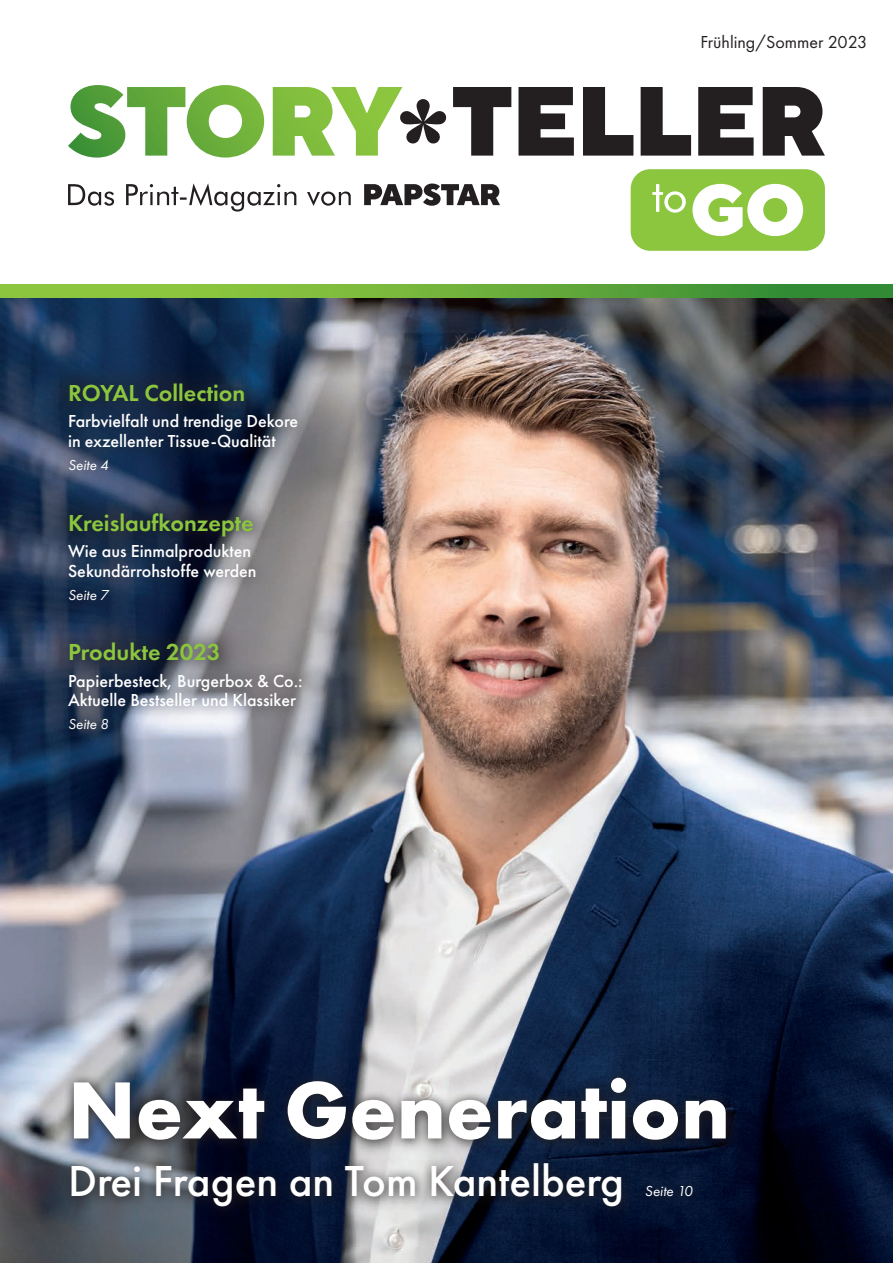
<style>
.page{position:relative;width:893px;height:1263px;background:#fff}
.page>*{position:absolute;margin:0;border:0;box-sizing:border-box;transform-origin:0 0}
.t1{font:700 84px "Futura PT";color:#fff}
.t2{font:500 45px "Futura PT";color:#fff}
.t3{font:600 24px "Futura PT";color:#8bc63e}
.t4{font:500 18px/19.8px "Futura PT";color:#fff}
.t5{font:18px "Futura PT";color:#231f20}
.t6{font:italic 15px "Futura PT";color:#fff}
</style>
<div class="page">
<img style="left:0;top:298px;width:893px;height:965px">
<div style="left:61px;top:1067px;width:682px;height:156px;background:#231f20;opacity:.75"></div>
<div style="left:62px;top:1068px;width:673px;height:148px;background:#231f20;opacity:.5"></div>
<svg style="left:453px;top:87px;width:58px;height:69px"></svg>
<svg style="left:518px;top:87px;width:56px;height:69px"></svg>
<svg style="left:583px;top:87px;width:50px;height:69px"></svg>
<svg style="left:641px;top:87px;width:50px;height:69px"></svg>
<svg style="left:698px;top:87px;width:56px;height:69px"></svg>
<svg style="left:763px;top:87px;width:62px;height:69px"></svg>
<svg style="left:68px;top:85px;width:379px;height:73px"></svg>
<div style="left:631px;top:169px;width:194px;height:82px;background:#8bc63e;border-radius:20px"></div>
<svg style="left:692px;top:184px;width:111px;height:52px"></svg>
<svg style="left:652px;top:184px;width:34px;height:29px"></svg>
<svg style="left:68px;top:183px;width:283px;height:29px"></svg>
<svg style="left:364px;top:184px;width:136px;height:22px"></svg>
<svg style="left:0;top:285px;width:893px;height:13px;background:#69ae3a"></svg>
<div style="left:45px;top:358px;width:268px;height:128px;background:#231f20;opacity:.3"></div>
<div style="left:60px;top:374px;width:194px;height:37px;background:#231f20;opacity:.6"></div>
<div style="left:45px;top:488px;width:232px;height:127px;background:#231f20;opacity:.3"></div>
<div style="left:60px;top:503px;width:202px;height:42px;background:#231f20;opacity:.6"></div>
<div style="left:45px;top:618px;width:272px;height:127px;background:#231f20;opacity:.3"></div>
<div style="left:60px;top:634px;width:168px;height:36px;background:#231f20;opacity:.6"></div>
<h3 class="t3" style="left:68px;top:378px;width:179px">ROYAL Collection</h3>
<p class="t4" style="left:68px;top:411px;width:232px">Farbvielfalt und trendige Dekore in exzellenter Tissue-Qualität</p>
<p class="t6" style="left:68px;top:456px;width:42px">Seite 4</p>
<h3 class="t3" style="left:68px;top:508px;width:187px">Kreislaufkonzepte</h3>
<p class="t4" style="left:68px;top:541px;width:190px">Wie aus Einmalprodukten<br>Sekundärrohstoffe werden</p>
<p class="t6" style="left:68px;top:586px;width:42px">Seite 7</p>
<h3 class="t3" style="left:68px;top:637px;width:154px">Produkte 2023</h3>
<p class="t4" style="left:68px;top:671px;width:236px">Papierbesteck, Burgerbox &amp; Co.:<br>Aktuelle Bestseller und Klassiker</p>
<p class="t6" style="left:68px;top:715px;width:42px">Seite 8</p>
<p class="t5" style="left:700px;top:31px;width:169px">Frühling/Sommer 2023</p>
<h1 class="t1" style="left:68px;top:1056px;width:664px">Next Generation</h1>
<h2 class="t2" style="left:68px;top:1154px;width:557px">Drei Fragen an Tom Kantelberg</h2>
<p class="t6" style="left:645px;top:1182px;width:49px">Seite 10</p>
</div>
